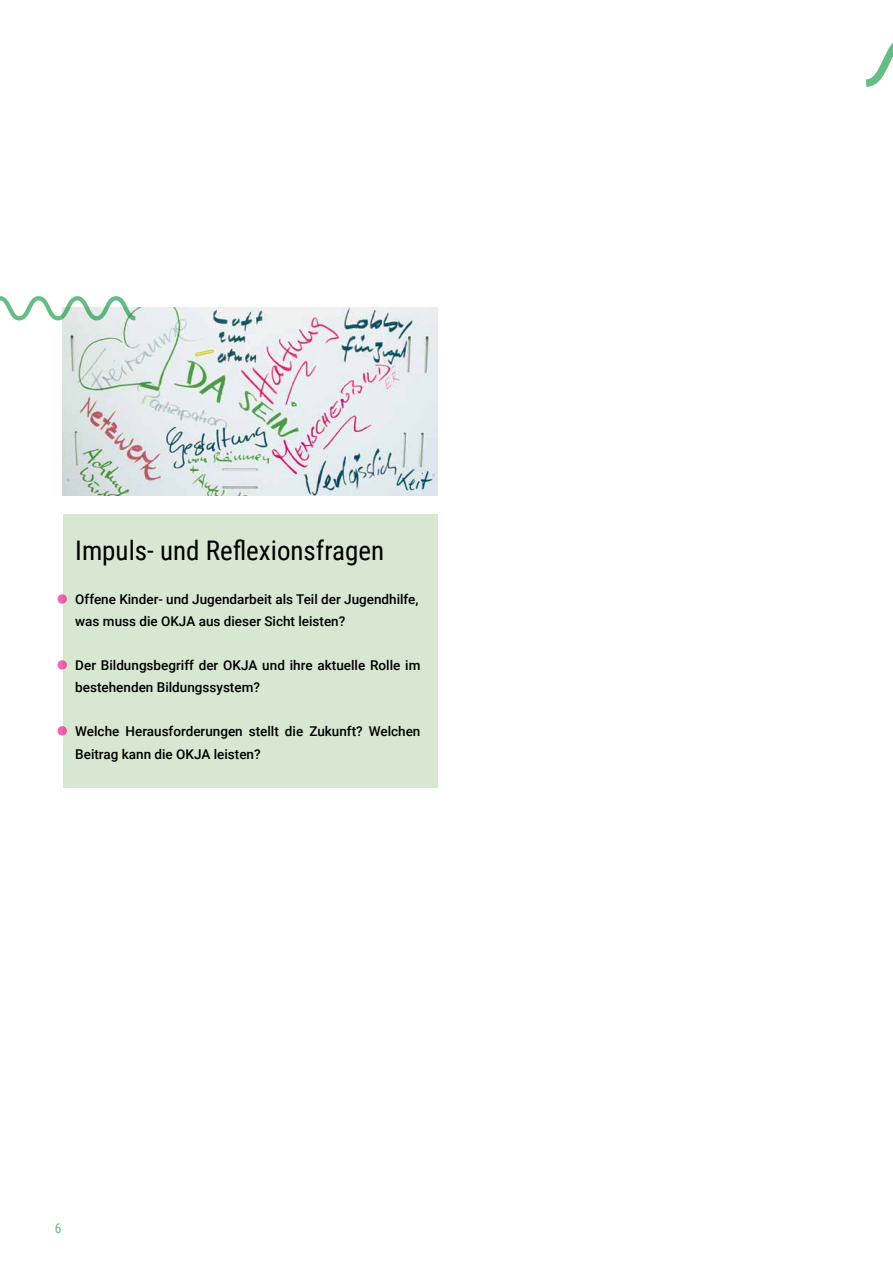
<style>
.page{position:relative;width:893px;height:1263px;background:#fff}
.page>*{position:absolute;margin:0;border:0;box-sizing:border-box;transform-origin:0 0}
.t1{font:27px "Roboto Condensed";color:#000}
.t2{font:500 13.5px/22px "Roboto";color:#000}
.t3{font:13.5px "Roboto Condensed";color:#009134}
</style>
<div class="page">
<svg style="left:866px;top:42px;width:27px;height:45px"></svg>
<div style="left:63px;top:515px;width:374px;height:78px;background:#d8e7d1"></div>
<div style="left:63px;top:591px;width:374px;height:64px;background:#d8e7d1"></div>
<div style="left:63px;top:635px;width:374px;height:86px;background:#d8e7d1"></div>
<div style="left:63px;top:701px;width:374px;height:86px;background:#d8e7d1"></div>
<img style="left:62px;top:307px;width:375px;height:188px">
<svg style="left:0;top:296px;width:137px;height:26px"></svg>
<svg style="left:58px;top:594px;width:9px;height:10px"></svg>
<svg style="left:58px;top:660px;width:9px;height:10px"></svg>
<svg style="left:58px;top:726px;width:9px;height:9px"></svg>
<h1 class="t1" style="left:75px;top:532px;width:310px">Impuls- und Reflexionsfragen</h1>
<p class="t2" style="left:75px;top:588px;width:345px">Offene Kinder- und Jugendarbeit als Teil der Jugendhilfe, was muss die OKJA aus dieser Sicht leisten?</p>
<p class="t2" style="left:75px;top:654px;width:347px">Der Bildungsbegriff der OKJA und ihre aktuelle Rolle im bestehenden Bildungssystem?</p>
<p class="t2" style="left:75px;top:720px;width:347px">Welche Herausforderungen stellt die Zukunft? Welchen<br>Beitrag kann die OKJA leisten?</p>
<p class="t3" style="left:54px;top:1219px;width:8px">6</p>
</div>
